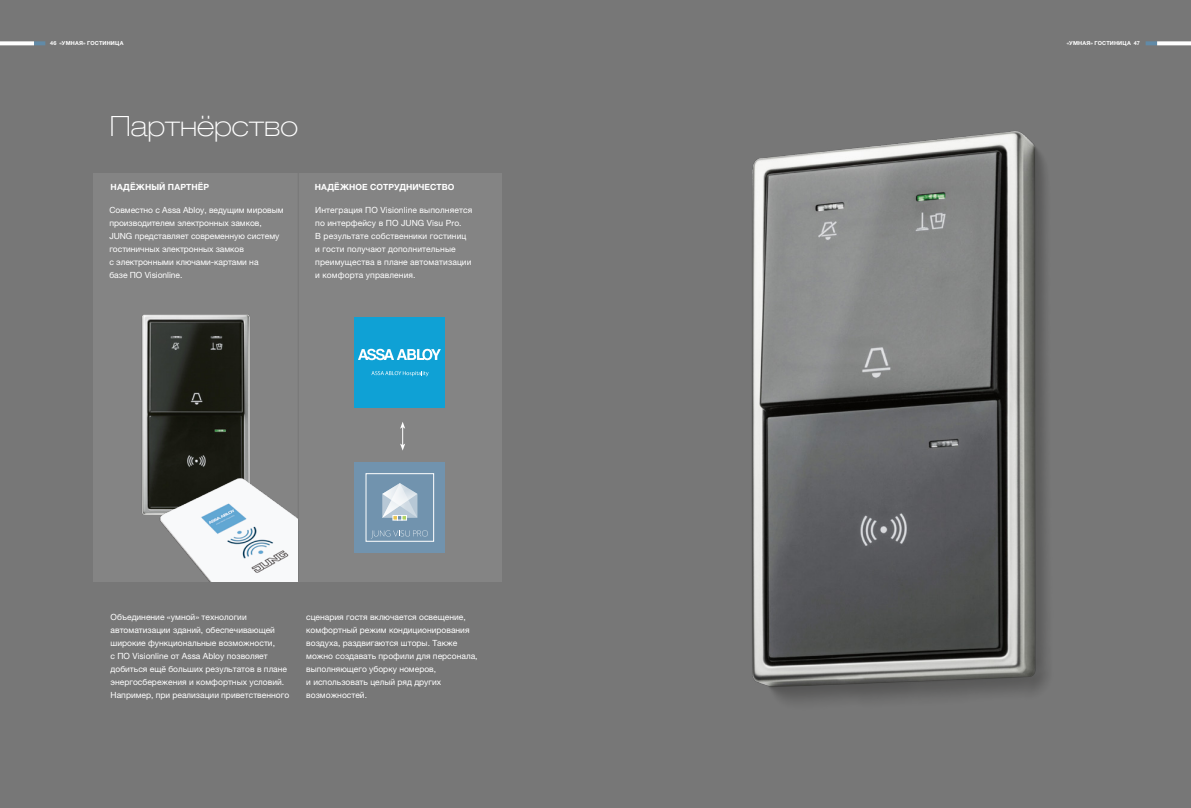
<style>
.page{position:relative;width:1191px;height:808px;background:#fff}
.page>*{position:absolute;margin:0;border:0;box-sizing:border-box;transform-origin:0 0}
.t1{font:100 expanded 28px "Helvetica Neue LTW1 G";color:#fff}
.t2{font:8.5px/13px "Helvetica Neue LTW1 G";color:#fff}
.t3{font:700 8.5px "Helvetica Neue LTW1 G";letter-spacing:.01em;color:#fff}
.t4{font:700 5.5px "Helvetica Neue LTW1 G";letter-spacing:.02em;color:#fff}
</style>
<div class="page">
<div style="left:0;top:0;width:595px;height:808px;background:#777"></div>
<div style="left:94px;top:173px;width:408px;height:408px;background:#848484"></div>
<hr style="left:298px;top:173px;width:1px;height:408px;background:#777">
<div style="left:354px;top:317px;width:91px;height:91px;background:#0fa1d5"></div>
<svg style="left:358px;top:349px;width:83px;height:11px"></svg>
<svg style="left:371px;top:371px;width:57px;height:5px"></svg>
<img style="left:595px;top:0;width:596px;height:808px">
<img style="left:139px;top:312px;width:113px;height:207px">
<img style="left:151px;top:466px;width:147px;height:115px">
<svg style="left:400px;top:422px;width:5px;height:29px"></svg>
<svg style="left:1145px;top:41px;width:12px;height:4px"></svg>
<svg style="left:34px;top:41px;width:11px;height:4px"></svg>
<svg style="left:1157px;top:41px;width:34px;height:4px"></svg>
<svg style="left:0;top:41px;width:34px;height:4px"></svg>
<p class="t4" style="left:50px;top:40px;width:75px">46 «УМНАЯ» ГОСТИНИЦА</p>
<p class="t4" style="left:1066px;top:40px;width:75px">«УМНАЯ» ГОСТИНИЦА 47</p>
<h1 class="t1" style="left:110px;top:109px;width:190px">Партнёрство</h1>
<p class="t3" style="left:111px;top:182px;width:100px">НАДЁЖНЫЙ ПАРТНЁР</p>
<p class="t3" style="left:315px;top:182px;width:141px">НАДЁЖНОЕ СОТРУДНИЧЕСТВО</p>
<p class="t2" style="left:315px;top:203px;width:158px">Интеграция ПО Visionline выполняется по интерфейсу в ПО JUNG Visu Pro.<br>В результате собственники гостиниц и гости получают дополнительные преимущества в плане автоматизации и комфорта управления.</p>
<p class="t2" style="left:109px;top:203px;width:176px">Совместно с Assa Abloy, ведущим мировым производителем электронных замков, JUNG представляет современную систему гостиничных электронных замков<br>с электронными ключами-картами на<br>базе ПО Visionline.</p>
<p class="t2" style="left:111px;top:610px;width:180px">Объединение «умной» технологии автоматизации зданий, обеспечивающей широкие функциональные возможности,<br>с ПО Visionline от Assa Abloy позволяет добиться ещё больших результатов в плане энергосбережения и комфортных условий.<br>Например, при реализации приветственного</p>
<p class="t2" style="left:306px;top:610px;width:173px">сценария гостя включается освещение, комфортный режим кондиционирования воздуха, раздвигаются шторы. Также можно создавать профили для персонала, выполняющего уборку номеров,<br>и использовать целый ряд других возможностей.</p>
</div>
